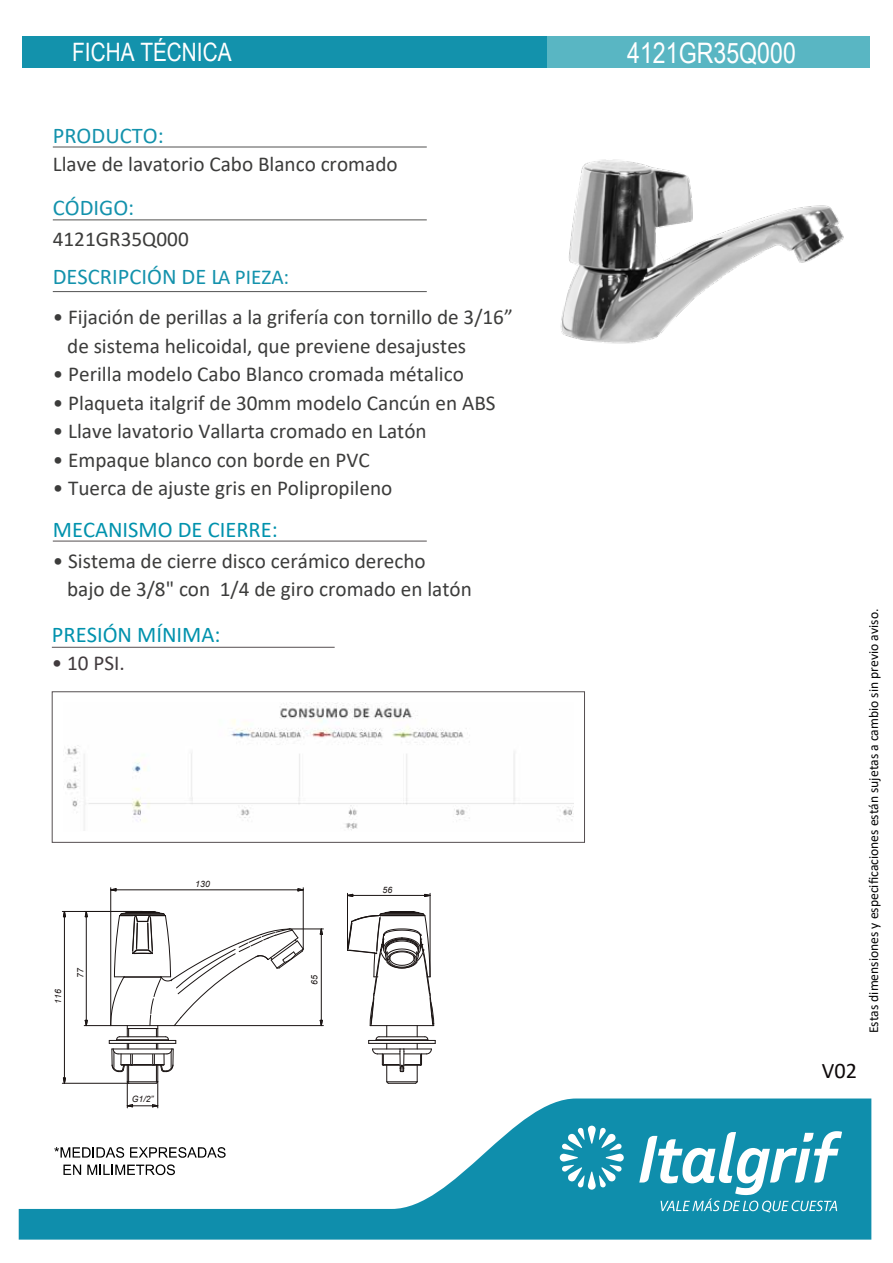
<style>
.page{position:relative;width:893px;height:1263px;background:#fff}
.page>*{position:absolute;margin:0;border:0;box-sizing:border-box;transform-origin:0 0}
.t1{font:28.2px "Arial Narrow";color:#fff}
.t2{font:25.35px "Arial Narrow";color:#fff}
.t3{font:22.5px "Calibri";color:#1392ac}
.t4{font:22.5px "Calibri";color:#0092ad}
.t5{font:22.2px "Calibri";color:#0d0809}
.t6{font:21.15px/28.5px "Calibri";color:#3c3c3b}
.t7{font:21.15px "Calibri";color:#423b3e}
.t8{font:13.65px "Calibri";color:#040404}
.t9{font:italic 8.7px "Arial";color:#1a1413}
.s1{font-size:21.15px}
</style>
<div class="page">
<div style="left:22px;top:36px;width:527px;height:32px;background:#1392ac"></div>
<div style="left:547px;top:36px;width:323px;height:32px;background:#59b6c3"></div>
<hr style="left:53px;top:147px;width:374px;height:1px;background:#525251">
<hr style="left:53px;top:219px;width:374px;height:1px;background:#525251">
<hr style="left:53px;top:291px;width:374px;height:1px;background:#525251">
<svg style="left:19px;top:1098px;width:852px;height:141px;fill:#0f8eac"></svg>
<svg style="left:560px;top:1125px;width:64px;height:65px"></svg>
<svg style="left:639px;top:1131px;width:203px;height:81px"></svg>
<svg style="left:54px;top:1147px;width:70px;height:11px"></svg>
<svg style="left:130px;top:1147px;width:96px;height:11px"></svg>
<svg style="left:63px;top:1164px;width:18px;height:11px"></svg>
<svg style="left:87px;top:1164px;width:88px;height:11px"></svg>
<hr style="left:52px;top:647px;width:283px;height:1px;background:#554f51">
<hr style="left:53px;top:541px;width:374px;height:1px;background:#554f51">
<svg style="left:347px;top:908px;width:89px;height:176px"></svg>
<svg style="left:62px;top:1077px;width:5px;height:6px"></svg>
<svg style="left:62px;top:912px;width:4px;height:13px"></svg>
<hr style="left:64px;top:917px;width:1px;height:161px;background:#1a1413">
<hr style="left:62px;top:1083px;width:67px;height:1px;background:#1a1413">
<hr style="left:62px;top:911px;width:81px;height:1px;background:#1a1413">
<svg style="left:84px;top:907px;width:220px;height:201px"></svg>
<svg style="left:319px;top:1019px;width:4px;height:8px"></svg>
<svg style="left:319px;top:929px;width:4px;height:14px"></svg>
<hr style="left:321px;top:934px;width:1px;height:86px;background:#1a1413">
<hr style="left:290px;top:928px;width:33px;height:1px;background:#1a1413">
<hr style="left:174px;top:1025px;width:149px;height:1px;background:#1a1413">
<svg style="left:111px;top:888px;width:6px;height:4px"></svg>
<svg style="left:297px;top:888px;width:6px;height:4px"></svg>
<hr style="left:116px;top:889px;width:182px;height:1px;background:#1a1413">
<hr style="left:303px;top:888px;width:1px;height:61px;background:#1a1413">
<hr style="left:110px;top:888px;width:1px;height:137px;background:#1a1413">
<svg style="left:348px;top:893px;width:6px;height:4px"></svg>
<svg style="left:424px;top:893px;width:6px;height:4px"></svg>
<hr style="left:353px;top:895px;width:72px;height:1px;background:#1a1413">
<hr style="left:347px;top:893px;width:1px;height:57px;background:#1a1413">
<hr style="left:430px;top:893px;width:1px;height:84px;background:#1a1413">
<img style="left:66px;top:702px;width:507px;height:129px">
<div style="left:52px;top:691px;width:533px;height:152px;border:1px solid #554f51"></div>
<img style="left:561px;top:159px;width:283px;height:185px">
<p class="t2" style="left:72px;top:34px;width:161px">FICHA TÉCNICA</p>
<p class="t3" style="left:53px;top:119px;width:112px">PRODUCTO:</p>
<p class="t6" style="left:53px;top:149px;width:346px">Llave de lavatorio Cabo Blanco cromado</p>
<p class="t3" style="left:53px;top:192px;width:83px">CÓDIGO:</p>
<p class="t6" style="left:53px;top:224px;width:137px">4121GR35Q000</p>
<p class="t3" style="left:53px;top:261px;width:238px">DESCRIPCIÓN DE L<span class="s1">A PIEZA:</span></p>
<p class="t6" style="left:67px;top:302px;width:447px;text-indent:-14px">• Fijación de perillas a la grifería con tornillo de 3/16” de sistema helicoidal, que previene desajustes</p>
<p class="t6" style="left:53px;top:359px;width:413px">• Perilla modelo Cabo Blanco cromada métalico</p>
<p class="t6" style="left:53px;top:388px;width:444px">• Plaqueta italgrif de 30mm modelo Cancún en ABS</p>
<p class="t6" style="left:53px;top:416px;width:375px">• Llave lavatorio Vallarta cromado en Latón</p>
<p class="t6" style="left:53px;top:445px;width:318px">• Empaque blanco con borde en PVC</p>
<p class="t6" style="left:53px;top:474px;width:341px">• Tuerca de ajuste gris en Polipropileno</p>
<p class="t4" style="left:53px;top:513px;width:226px">MECANISMO DE CIERRE:</p>
<p class="t6" style="left:67px;top:546px;width:406px;text-indent:-14px">• Sistema de cierre disco cerámico derecho<br>bajo de 3/8" con 1/4 de giro cromado en latón</p>
<p class="t4" style="left:52px;top:619px;width:170px">PRESIÓN MÍNIMA:</p>
<p class="t7" style="left:52px;top:649px;width:75px">• 10 PSI.</p>
<p class="t9" style="left:52px;top:1004px;width:16px;rotate:-90deg">116</p>
<p class="t9" style="left:75px;top:978px;width:12px;rotate:-90deg">77</p>
<p class="t9" style="left:195px;top:878px;width:16px">130</p>
<p class="t9" style="left:132px;top:1093px;width:23px">G1/2”</p>
<p class="t9" style="left:309px;top:985px;width:11px;rotate:-90deg">65</p>
<p class="t9" style="left:383px;top:884px;width:11px">56</p>
<h1 class="t1" style="left:627px;top:32px;width:170px">4121GR35Q000</h1>
<p class="t5" style="left:822px;top:1055px;width:37px">V02</p>
<p class="t8" style="left:864px;top:1033px;width:426px;rotate:-90deg">Estas dimensiones y especificaciones están sujetas a cambio sin previo aviso.</p>
</div>
